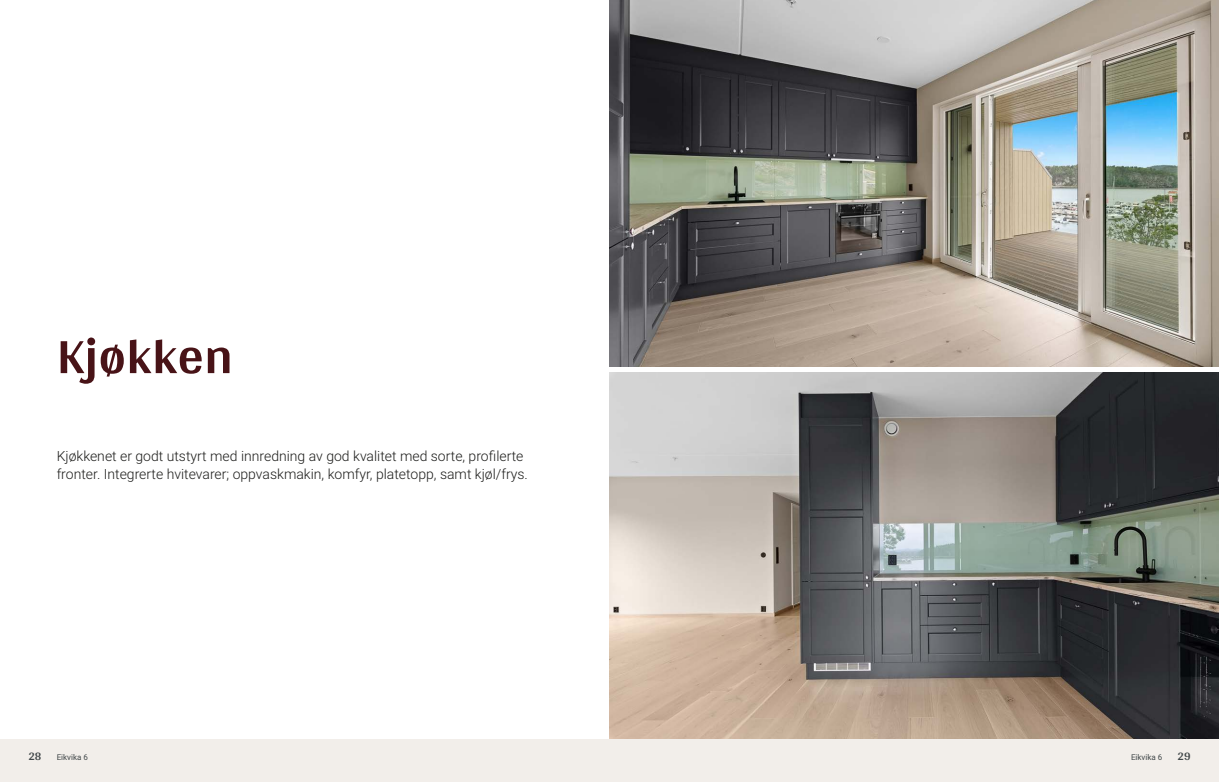
<style>
.page{position:relative;width:1219px;height:782px;background:#fff}
.page>*{position:absolute;margin:0;border:0;box-sizing:border-box;transform-origin:0 0}
.t1{font:700 52px "Arya";color:#481317}
.t2{font:300 14px/18px "Roboto";color:#1d1d1b}
.t3{font:700 12px "Arya";color:#414749}
.t4{font:8px "Roboto";color:#414749}
</style>
<div class="page">
<div style="left:0;top:739px;width:612px;height:42px;background:#f2eeea"></div>
<img style="left:609px;top:0;width:610px;height:367px">
<img style="left:609px;top:372px;width:610px;height:367px">
<div style="left:607px;top:739px;width:612px;height:42px;background:#f2eeea"></div>
<h1 class="t1" style="left:57px;top:324px;width:178px">Kjøkken</h1>
<p class="t2" style="left:57px;top:446px;width:473px">Kjøkkenet er godt utstyrt med innredning av god kvalitet med sorte, profilerte fronter. Integrerte hvitevarer; oppvaskmakin, komfyr, platetopp, samt kjøl/frys.</p>
<p class="t3" style="left:28px;top:749px;width:15px">28</p>
<p class="t4" style="left:57px;top:751px;width:33px">Eikvika 6</p>
<p class="t4" style="left:1131px;top:751px;width:33px">Eikvika 6</p>
<p class="t3" style="left:1177px;top:749px;width:15px">29</p>
</div>
